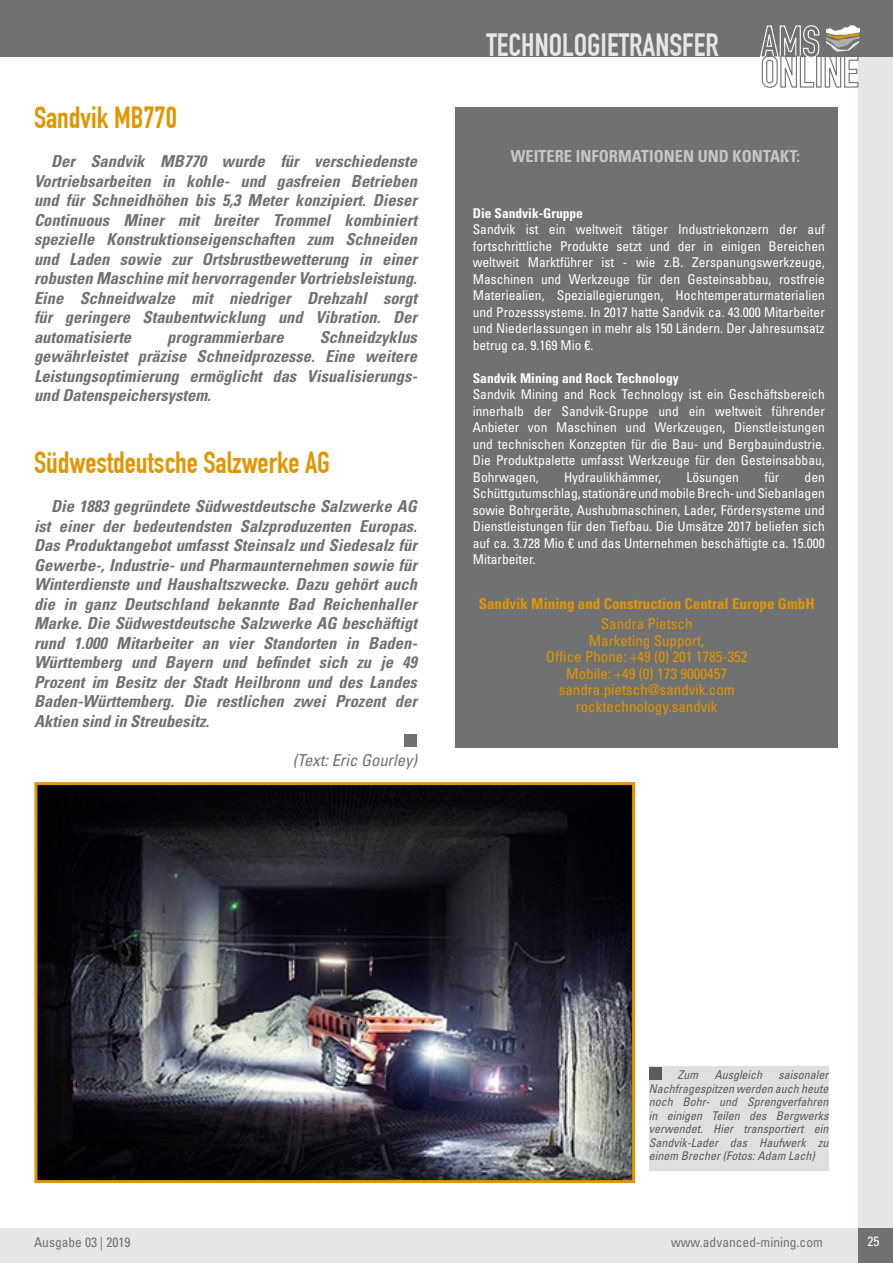
<style>
.page{position:relative;width:893px;height:1263px;background:#fff}
.page>*{position:absolute;margin:0;border:0;box-sizing:border-box;transform-origin:0 0}
.t1{font:31.5px "DIN1451 Com Engschrift";color:#e5e6e6}
.t2{font:30px "DIN1451 Com Engschrift";color:#e29500}
.t3{font:italic 700 condensed 16.5px/19.5px "Univers LT Std";color:#707172;text-align:justify}
.t4{font:700 condensed 16.5px "Univers LT Std";color:#c6c7c8}
.t5{font:italic condensed 16.5px "Univers LT Std";color:#707172}
.t6{font:condensed 15px/16.5px "Univers LT Std";color:#e29500;text-align:center}
.t7{font:700 condensed 15px "Univers LT Std";color:#e29500}
.t8{font:condensed 13.5px/16.5px "Univers LT Std";color:#fff;text-align:justify}
.t9{font:700 condensed 13.5px "Univers LT Std";color:#fff}
.t10{font:condensed 13.5px "Univers LT Std";color:#707172}
.t11{font:italic condensed 12px/13.5px "Univers LT Std";color:#3e3d40;text-align:justify}
</style>
<div class="page">
<div style="left:859px;top:44px;width:34px;height:1215px;background:#e5e6e6"></div>
<div style="left:0;top:1229px;width:891px;height:34px;background:#e5e6e6"></div>
<div style="left:859px;top:1229px;width:34px;height:34px;background:#707172"></div>
<div style="left:0;top:0;width:893px;height:56px;background:#707172"></div>
<svg style="left:759px;top:25px;width:100px;height:64px"></svg>
<img style="left:38px;top:786px;width:593px;height:393px">
<div style="left:34px;top:782px;width:601px;height:401px;border:3px solid #e29500"></div>
<div style="left:404px;top:734px;width:13px;height:12px;background:#707172"></div>
<div style="left:649px;top:1067px;width:179px;height:104px;background:#d9dadb"></div>
<div style="left:649px;top:1067px;width:13px;height:12px;background:#5b5a5d"></div>
<div style="left:455px;top:107px;width:383px;height:640px;background:#707172"></div>
<h2 class="t2" style="left:34px;top:100px;width:144px">Sandvik MB770</h2>
<p class="t3" style="left:34px;top:152px;width:384px;text-indent:17px">Der Sandvik MB770 wurde für verschiedenste Vortriebsarbeiten in kohle- und gasfreien Betrieben und für Schneidhöhen bis 5,3 Meter konzipiert. Dieser Continuous Miner mit breiter Trommel kombiniert spezielle Konstruktionseigenschaften zum Schneiden und Laden sowie zur Ortsbrustbewetterung in einer robusten Maschine mit hervorragender Vortriebsleistung.<br>Eine Schneidwalze mit niedriger Drehzahl sorgt für geringere Staubentwicklung und Vibration. Der automatisierte</p>
<p class="t3" style="left:34px;top:327px;width:385px;text-indent:286px">Schneidzyklus gewährleistet präzise Schneidprozesse. Eine weitere Leistungsoptimierung ermöglicht das Visualisierungs&shy;und Datenspeichersystem.</p>
<p class="t3" style="left:167px;top:327px;width:118px">programmierbare</p>
<h2 class="t2" style="left:34px;top:445px;width:298px">Südwestdeutsche Salzwerke AG</h2>
<p class="t3" style="left:34px;top:497px;width:385px;text-indent:17px">Die 1883 gegründete Südwestdeutsche Salzwerke AG ist einer der bedeutendsten Salzproduzenten Europas.<br>Das Produktangebot umfasst Steinsalz und Siedesalz für Gewerbe-, Industrie- und Pharmaunternehmen sowie für Winterdienste und Haushaltszwecke. Dazu gehört auch die in ganz Deutschland bekannte Bad Reichenhaller Marke. Die Südwestdeutsche Salzwerke AG beschäftigt rund 1.000 Mitarbeiter an vier Standorten in Baden-Württemberg und Bayern und befindet sich zu je 49<br>Prozent im Besitz der Stadt Heilbronn und des Landes Baden-Württemberg. Die restlichen zwei Prozent der Aktien sind in Streubesitz.</p>
<p class="t5" style="left:293px;top:750px;width:126px">(Text: Eric Gourley)</p>
<h1 class="t1" style="left:486px;top:27px;width:234px">TECHNOLOGIETRANSFER</h1>
<p class="t4" style="left:511px;top:146px;width:291px">WEITERE INFORMATIONEN UND KONTAKT:</p>
<p class="t9" style="left:473px;top:204px;width:112px">Die Sandvik-Gruppe</p>
<p class="t8" style="left:473px;top:221px;width:354px">Sandvik ist ein weltweit tätiger Industriekonzern der auf fortschrittliche Produkte setzt und der in einigen Bereichen weltweit Marktführer ist - wie z.B. Zerspanungswerkzeuge, Maschinen und Werkzeuge für den Gesteinsabbau, rostfreie Materiealien, Speziallegierungen, Hochtemperaturmaterialien und Prozesssysteme. In 2017 hatte Sandvik ca. 43.000 Mitarbeiter und Niederlassungen in mehr als 150 Ländern. Der Jahresumsatz betrug ca. 9.169 Mio €.</p>
<p class="t9" style="left:473px;top:369px;width:207px">Sandvik Mining and Rock Technology</p>
<p class="t8" style="left:473px;top:386px;width:354px">Sandvik Mining and Rock Technology ist ein Geschäftsbereich innerhalb der Sandvik-Gruppe und ein weltweit führender Anbieter von Maschinen und Werkzeugen, Dienstleistungen und technischen Konzepten für die Bau- und Bergbauindustrie.<br>Die Produktpalette umfasst Werkzeuge für den Gesteinsabbau, Bohrwagen,</p>
<p class="t8" style="left:564px;top:468px;width:99px">Hydraulikhämmer,</p>
<p class="t8" style="left:687px;top:468px;width:54px">Lösungen</p>
<p class="t8" style="left:764px;top:468px;width:16px">für</p>
<p class="t8" style="left:473px;top:468px;width:354px;text-indent:332px">den Schüttgutumschlag, stationäre und mobile Brech- und Siebanlagen sowie Bohrgeräte, Aushubmaschinen, Lader, Fördersysteme und Dienstleistungen für den Tiefbau. Die Umsätze 2017 beliefen sich auf ca. 3.728 Mio € und das Unternehmen beschäftigte ca. 15.000<br>Mitarbeiter.</p>
<p class="t7" style="left:479px;top:594px;width:337px">Sandvik Mining and Construction Central Europe GmbH</p>
<p class="t6" style="left:546px;top:615px;width:203px">Sandra Pietsch<br>Marketing Support,<br>Office Phone: +49 (0) 201 1785-352<br>Mobile: +49 (0) 173 9000457 sandra.pietsch@sandvik.com rocktechnology.sandvik</p>
<p class="t11" style="left:649px;top:1068px;width:181px;text-indent:130px">saisonaler Nachfragespitzen werden auch heute noch Bohr- und Sprengverfahren in einigen Teilen des Bergwerks verwendet. Hier transportiert ein Sandvik-Lader das Haufwerk zu einem Brecher (Fotos: Adam Lach)</p>
<p class="t11" style="left:678px;top:1068px;width:22px">Zum</p>
<p class="t11" style="left:714px;top:1068px;width:49px">Ausgleich</p>
<p class="t10" style="left:34px;top:1234px;width:98px">Ausgabe 03 | 2019</p>
<p class="t8" style="left:867px;top:1233px;width:13px">25</p>
<p class="t10" style="left:671px;top:1234px;width:153px">www.advanced-mining.com</p>
</div>
